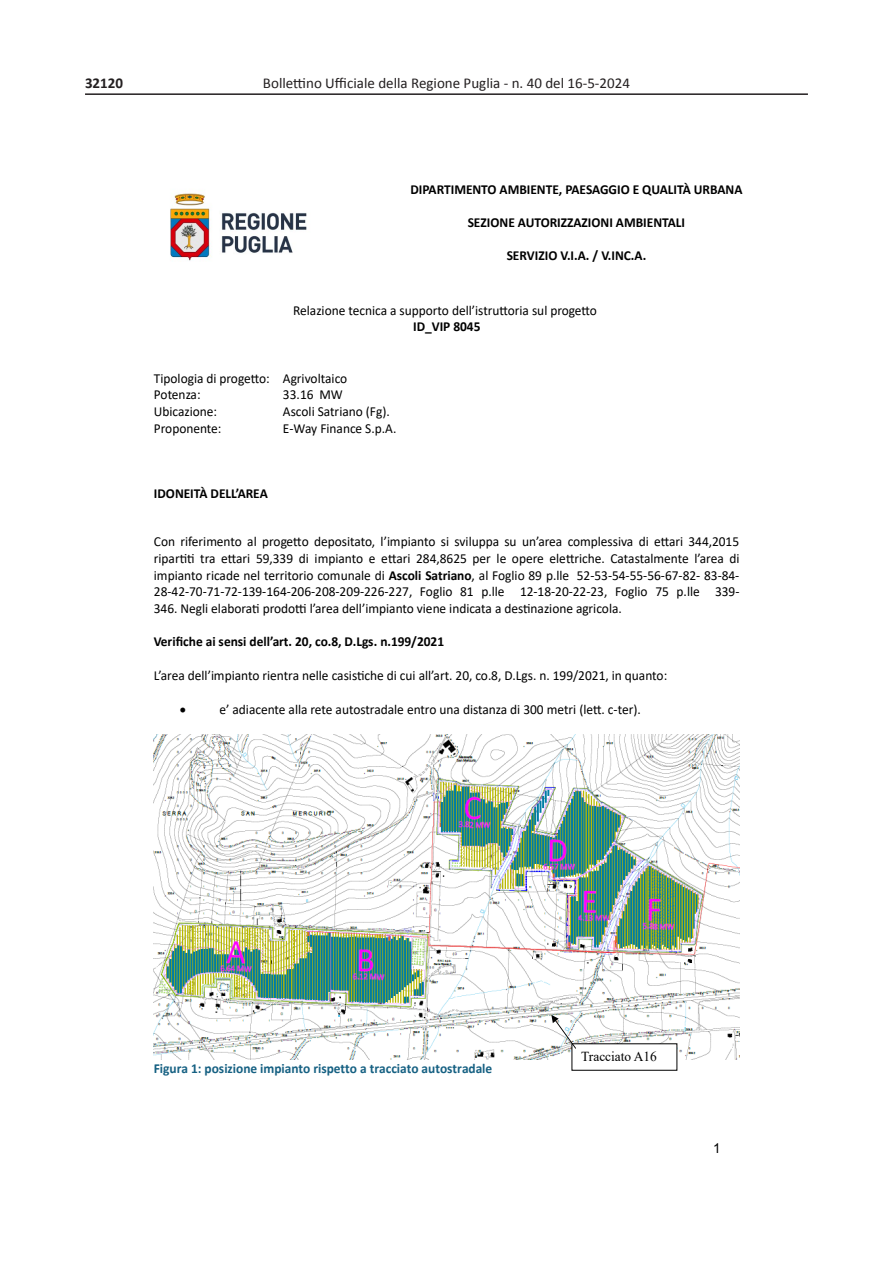
<style>
.page{position:relative;width:893px;height:1263px;background:#fff}
.page>*{position:absolute;margin:0;border:0;box-sizing:border-box;transform-origin:0 0}
.t1{font:15px "Calibri";color:#231f20}
.t2{font:700 15px "Calibri";color:#231f20}
.t3{font:13.8px/16.8px "Calibri";color:#000;text-align:center}
.t4{font:700 13.8px "Calibri";color:#000}
.t5{font:700 13.8px "Calibri";color:#156082}
.t6{font:13.8px "Times New Roman";color:#000}
.t7{font:13.8px "Symbol";color:#000}
.t8{font:13.65px "Arial";color:#000}
.s1{font-weight:700}
</style>
<div class="page">
<hr style="left:85px;top:93px;width:723px;height:2px;background:#231f20">
<img style="left:170px;top:192px;width:137px;height:69px">
<img style="left:154px;top:735px;width:586px;height:325px">
<div style="left:572px;top:1044px;width:105px;height:26px;background:#fff"></div>
<div style="left:571px;top:1043px;width:106px;height:28px;border:1px solid #000"></div>
<svg style="left:551px;top:1015px;width:25px;height:34px"></svg>
<p class="t2" style="left:85px;top:72px;width:40px">32120</p>
<p class="t1" style="left:263px;top:74px;width:369px">Bollettino Ufficiale della Regione Puglia - n. 40 del 16-5-2024</p>
<p class="t4" style="left:410px;top:180px;width:334px">DIPARTIMENTO AMBIENTE, PAESAGGIO E QUALITÀ URBANA</p>
<p class="t4" style="left:468px;top:213px;width:219px">SEZIONE AUTORIZZAZIONI AMBIENTALI</p>
<p class="t4" style="left:507px;top:246px;width:141px">SERVIZIO V.I.A. / V.INC.A.</p>
<p class="t3" style="left:293px;top:301px;width:305px">Relazione tecnica a supporto dell’istruttoria sul progetto<br><span class="s1">ID_VIP 8045</span></p>
<p class="t3" style="left:154px;top:369px;width:195px;text-align:left">Tipologia di progetto: Agrivoltaico<br>Potenza:</p>
<p class="t3" style="left:283px;top:386px;width:61px">33.16 MW</p>
<p class="t3" style="left:154px;top:403px;width:65px">Ubicazione:</p>
<p class="t3" style="left:283px;top:403px;width:108px">Ascoli Satriano (Fg).</p>
<p class="t3" style="left:154px;top:419px;width:69px">Proponente:</p>
<p class="t3" style="left:283px;top:419px;width:115px">E-Way Finance S.p.A.</p>
<p class="t4" style="left:154px;top:483px;width:115px">IDONEITÀ DELL’AREA</p>
<p class="t3" style="left:154px;top:533px;width:587px;text-align:justify">Con riferimento al progetto depositato, l’impianto si sviluppa su un’area complessiva di ettari 344,2015 ripartiti tra ettari 59,339 di impianto e ettari 284,8625 per le opere elettriche. Catastalmente l’area di impianto ricade nel territorio comunale di <span class="s1">Ascoli Satriano</span>, al Foglio 89 p.lle 52-53-54-55-56-67-82- 83-84- 28-42-70-71-72-139-164-206-208-209-226-227, Foglio 81 p.lle 12-18-20-22-23, Foglio 75 p.lle 339- 346. Negli elaborati prodotti l’area dell’impianto viene indicata a destinazione agricola.</p>
<p class="t4" style="left:154px;top:632px;width:292px">Verifiche ai sensi dell’art. 20, co.8, D.Lgs. n.199/2021</p>
<p class="t3" style="left:154px;top:667px;width:515px">L’area dell’impianto rientra nelle casistiche di cui all’art. 20, co.8, D.Lgs. n. 199/2021, in quanto:</p>
<p class="t7" style="left:180px;top:700px;width:8px">•</p>
<p class="t3" style="left:219px;top:701px;width:423px">e’ adiacente alla rete autostradale entro una distanza di 300 metri (lett. c-ter).</p>
<p class="t5" style="left:154px;top:1058px;width:340px">Figura 1: posizione impianto rispetto a tracciato autostradale</p>
<p class="t6" style="left:581px;top:1047px;width:77px">Tracciato A16</p>
<p class="t8" style="left:713px;top:1139px;width:9px">1</p>
</div>
